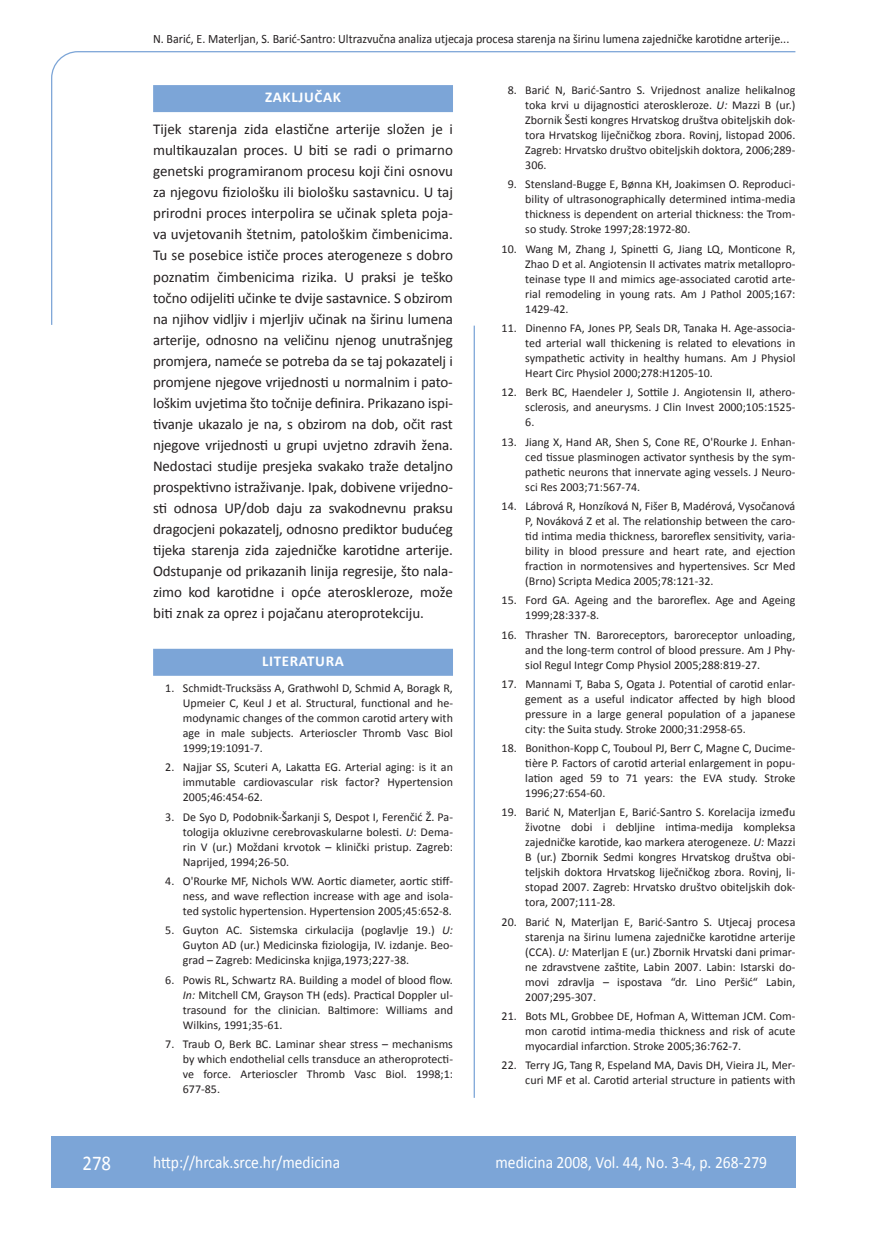
<style>
.page{position:relative;width:872px;height:1234px;background:#fff}
.page>*{position:absolute;margin:0;border:0;box-sizing:border-box;transform-origin:0 0}
.t1{font:21px "Calibri";color:#fff;scale:.9 1}
.t2{font:17.25px "Calibri";color:#fff;scale:.9 1}
.osnovni_tekst{font:15px/21px "Calibri";color:#231f20;text-align:justify}
.naslov_ruler{font:700 15px "Calibri";letter-spacing:.04em;color:#fff}
.glava{font:12.75px "Calibri";color:#231f20;scale:.94 1}
.literatura{font:12px/15px "Calibri";color:#231f20;text-align:justify}
.s1{font-style:italic}
</style>
<div class="page">
<div style="left:153px;top:648px;width:300px;height:27px;background:#7ca5d7"></div>
<svg style="left:51px;top:51px;width:745px;height:274px"></svg>
<hr style="left:473px;top:325px;width:2px;height:772px;background:#7ca5d7">
<div style="left:51px;top:1135px;width:744px;height:51px;background:#7ca5d7"></div>
<p class="glava" style="left:153px;top:30px;width:678px">N. Barić, E. Materljan, S. Barić-Santro: Ultrazvučna analiza utjecaja procesa starenja na širinu lumena zajedničke karotidne arterije...</p>
<p class="naslov_ruler" style="left:265px;top:88px;width:77px">ZAKLJUČAK</p>
<p class="osnovni_tekst" style="left:153px;top:118px;width:301px">Tijek starenja zida elastične arterije složen je i multikauzalan proces. U biti se radi o primarno genetski programiranom procesu koji čini osnovu za njegovu fiziološku ili biološku sastavnicu. U taj prirodni proces interpolira se učinak spleta poja&shy;va uvjetovanih štetnim, patološkim čimbenicima.<br>Tu se posebice ističe proces aterogeneze s dobro poznatim čimbenicima rizika. U praksi je teško točno odijeliti učinke te dvije sastavnice. S obzirom na njihov vidljiv i mjerljiv učinak na širinu lumena arterije, odnosno na veličinu njenog unutrašnjeg promjera, nameće se potreba da se taj pokazatelj i promjene njegove vrijednosti u normalnim i pato&shy;loškim uvjetima što točnije definira. Prikazano ispi&shy;tivanje ukazalo je na, s obzirom na dob, očit rast njegove vrijednosti u grupi uvjetno zdravih žena.<br>Nedostaci studije presjeka svakako traže detaljno prospektivno istraživanje. Ipak, dobivene vrijedno&shy;sti odnosa UP/dob daju za svakodnevnu praksu dragocjeni pokazatelj, odnosno prediktor budućeg tijeka starenja zida zajedničke karotidne arterije.<br>Odstupanje od prikazanih linija regresije, što nala&shy;zimo kod karotidne i opće ateroskleroze, može biti znak za oprez i pojačanu ateroprotekciju.</p>
<p class="naslov_ruler" style="left:262px;top:651px;width:21px">LITERAT</p>
<p class="naslov_ruler" style="left:315px;top:651px;width:20px">URA</p>
<p class="literatura" style="left:183px;top:680px;width:271px;text-indent:-18px">1. Schmidt-Trucksäss A, Grathwohl D, Schmid A, Boragk R, Upmeier C, Keul J et al. Structural, functional and he&shy;modynamic changes of the common carotid artery with age in male subjects. Arterioscler Thromb Vasc Biol 1999;19:1091-7.</p>
<p class="literatura" style="left:183px;top:759px;width:271px;text-indent:-18px">2. Najjar SS, Scuteri A, Lakatta EG. Arterial aging: is it an immutable cardiovascular risk factor? Hypertension 2005;46:454-62.</p>
<p class="literatura" style="left:183px;top:808px;width:272px;text-indent:-18px">3. De Syo D, Podobnik-Šarkanji S, Despot I, Ferenčić Ž. Pa&shy;tologija okluzivne cerebrovaskularne bolesti. <span class="s1">U</span>: Dema&shy;rin V (ur.) Moždani krvotok – klinički pristup. Zagreb:<br>Naprijed, 1994;26-50.</p>
<p class="literatura" style="left:183px;top:872px;width:271px;text-indent:-18px">4. O'Rourke MF, Nichols WW. Aortic diameter, aortic stiff&shy;ness, and wave reflection increase with age and isola&shy;ted systolic hypertension. Hypertension 2005;45:652-8.</p>
<p class="literatura" style="left:183px;top:922px;width:272px;text-indent:-18px">5. Guyton AC. Sistemska cirkulacija (poglavlje 19.) <span class="s1">U:<br></span>Guyton AD (ur.) Medicinska fiziologija, IV. izdanje. Beo&shy;grad – Zagreb: Medicinska knjiga,1973;227-38.</p>
<p class="literatura" style="left:183px;top:971px;width:271px;text-indent:-18px">6. Powis RL, Schwartz RA. Building a model of blood flow.<br><span class="s1">In:</span> Mitchell CM, Grayson TH (eds). Practical Doppler ul&shy;trasound for the clinician. Baltimore: Williams and Wilkins, 1991;35-61.</p>
<p class="literatura" style="left:183px;top:1035px;width:272px;text-indent:-18px">7. Traub O, Berk BC. Laminar shear stress – mechanisms by which endothelial cells transduce an atheroprotecti&shy;ve force. Arterioscler Thromb Vasc Biol. 1998;1:<br>677-85.</p>
<p class="literatura" style="left:525px;top:82px;width:272px;text-indent:-18px">8. Barić N, Barić-Santro S. Vrijednost analize helikalnog toka krvi u dijagnostici ateroskleroze. <span class="s1">U:</span> Mazzi B (ur.)<br>Zbornik Šesti kongres Hrvatskog društva obiteljskih dok&shy;tora Hrvatskog liječničkog zbora. Rovinj, listopad 2006.<br>Zagreb: Hrvatsko društvo obiteljskih doktora, 2006;289- 306.</p>
<p class="literatura" style="left:525px;top:176px;width:272px;text-indent:-18px">9. Stensland-Bugge E, Bønna KH, Joakimsen O. Reproduci&shy;bility of ultrasonographically determined intima-media thickness is dependent on arterial thickness: the Trom&shy;so study. Stroke 1997;28:1972-80.</p>
<p class="literatura" style="left:525px;top:241px;width:272px;text-indent:-24px">10. Wang M, Zhang J, Spinetti G, Jiang LQ, Monticone R, Zhao D et al. Angiotensin II activates matrix metallopro&shy;teinase type II and mimics age-associated carotid arte&shy;rial remodeling in young rats. Am J Pathol 2005;167:<br>1429-42.</p>
<p class="literatura" style="left:525px;top:320px;width:271px;text-indent:-24px">11. Dinenno FA, Jones PP, Seals DR, Tanaka H. Age-associa&shy;ted arterial wall thickening is related to elevations in sympathetic activity in healthy humans. Am J Physiol Heart Circ Physiol 2000;278:H1205-10.</p>
<p class="literatura" style="left:525px;top:384px;width:272px;text-indent:-24px">12. Berk BC, Haendeler J, Sottile J. Angiotensin II, athero&shy;sclerosis, and aneurysms. J Clin Invest 2000;105:1525- 6.</p>
<p class="literatura" style="left:525px;top:433px;width:271px;text-indent:-24px">13. Jiang X, Hand AR, Shen S, Cone RE, O'Rourke J. Enhan&shy;ced tissue plasminogen activator synthesis by the sym&shy;pathetic neurons that innervate aging vessels. J Neuro&shy;sci Res 2003;71:567-74.</p>
<p class="literatura" style="left:525px;top:498px;width:272px;text-indent:-24px">14. Lábrová R, Honzíková N, Fišer B, Madérová, Vysočanová P, Nováková Z et al. The relationship between the caro&shy;tid intima media thickness, baroreflex sensitivity, varia&shy;bility in blood pressure and heart rate, and ejection fraction in normotensives and hypertensives. Scr Med (Brno) Scripta Medica 2005;78:121-32.</p>
<p class="literatura" style="left:525px;top:592px;width:272px;text-indent:-24px">15. Ford GA. Ageing and the baroreflex. Age and Ageing<br>1999;28:337-8.</p>
<p class="literatura" style="left:525px;top:626px;width:272px;text-indent:-24px">16. Thrasher TN. Baroreceptors, baroreceptor unloading, and the long-term control of blood pressure. Am J Phy&shy;siol Regul Integr Comp Physiol 2005;288:819-27.</p>
<p class="literatura" style="left:525px;top:675px;width:271px;text-indent:-24px">17. Mannami T, Baba S, Ogata J. Potential of carotid enlar&shy;gement as a useful indicator affected by high blood pressure in a large general population of a japanese city: the Suita study. Stroke 2000;31:2958-65.</p>
<p class="literatura" style="left:525px;top:740px;width:272px;text-indent:-24px">18. Bonithon-Kopp C, Touboul PJ, Berr C, Magne C, Ducime&shy;tière P. Factors of carotid arterial enlargement in popu&shy;lation aged 59 to 71 years: the EVA study. Stroke 1996;27:654-60.</p>
<p class="literatura" style="left:525px;top:804px;width:272px;text-indent:-24px">19. Barić N, Materljan E, Barić-Santro S. Korelacija između životne dobi i debljine intima-medija kompleksa zajedničke karotide, kao markera aterogeneze. <span class="s1">U:</span> Mazzi B (ur.) Zbornik Sedmi kongres Hrvatskog društva obi&shy;teljskih doktora Hrvatskog liječničkog zbora. Rovinj, li&shy;stopad 2007. Zagreb: Hrvatsko društvo obiteljskih dok&shy;tora, 2007;111-28.</p>
<p class="literatura" style="left:525px;top:913px;width:272px;text-indent:-24px">20. Barić N, Materljan E, Barić-Santro S. Utjecaj procesa starenja na širinu lumena zajedničke karotidne arterije (CCA). <span class="s1">U:</span> Materljan E (ur.) Zbornik Hrvatski dani primar&shy;ne zdravstvene zaštite, Labin 2007. Labin: Istarski do&shy;movi zdravlja – ispostava “dr. Lino Peršić“ Labin, 2007;295-307.</p>
<p class="literatura" style="left:525px;top:1007px;width:271px;text-indent:-24px">21. Bots ML, Grobbee DE, Hofman A, Witteman JCM. Com&shy;mon carotid intima-media thickness and risk of acute myocardial infarction. Stroke 2005;36:762-7.</p>
<p class="literatura" style="left:501px;top:1057px;width:295px;text-align:right">22. Terry JG, Tang R, Espeland MA, Davis DH, Vieira JL, Mer&shy;curi MF et al. Carotid arterial structure in patients with</p>
<p class="t1" style="left:82px;top:1149px;width:33px">278</p>
<p class="t2" style="left:153px;top:1150px;width:209px">http://hrcak.srce.hr/medicina</p>
<p class="t2" style="left:495px;top:1151px;width:303px">medicina 2008, Vol. 44, No. 3-4, p. 268-279</p>
</div>
